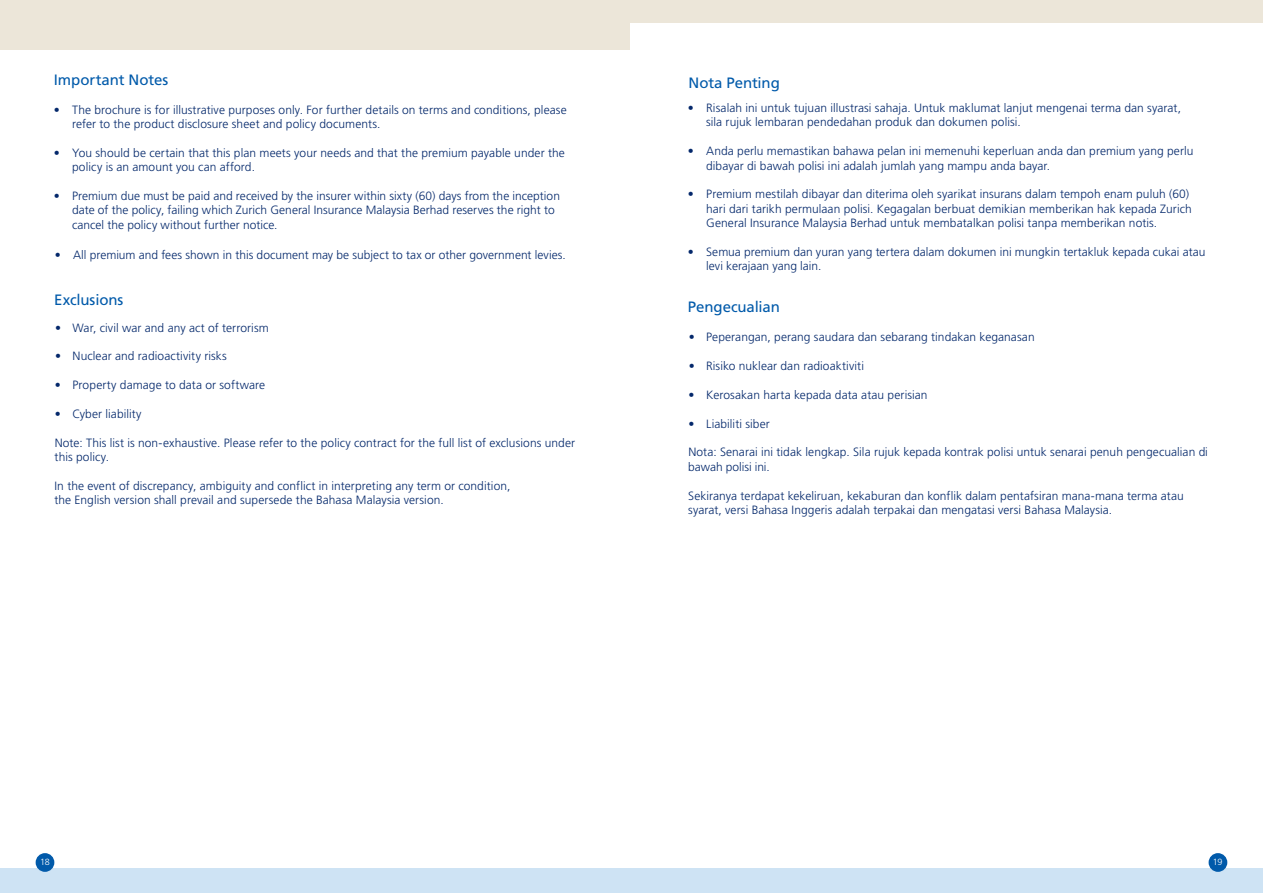
<style>
.page{position:relative;width:1263px;height:893px;background:#fff}
.page>*{position:absolute;margin:0;border:0;box-sizing:border-box;transform-origin:0 0}
.t1{font:15px "Frutiger";letter-spacing:-.005em;color:#015aaa}
.t2{font:300 12px/14.4px "Frutiger";letter-spacing:.005em;color:#04286b}
.t3{font:300 9px "Frutiger";color:#fff}
</style>
<div class="page">
<div style="left:0;top:868px;width:1263px;height:25px;background:#cee3f4"></div>
<div style="left:0;top:0;width:630px;height:50px;background:#ece6d9"></div>
<div style="left:630px;top:0;width:633px;height:23px;background:#ece6d9"></div>
<div style="left:36px;top:853px;width:18px;height:19px;background:#015aaa;border-radius:50%"></div>
<div style="left:1208px;top:853px;width:19px;height:19px;background:#015aaa;border-radius:50%"></div>
<p class="t1" style="left:54px;top:71px;width:116px">Important Notes</p>
<p class="t2" style="left:72px;top:102px;width:496px;text-indent:-18px">• The brochure is for illustrative purposes only. For further details on terms and conditions, please refer to the product disclosure sheet and policy documents.</p>
<p class="t2" style="left:72px;top:145px;width:494px;text-indent:-18px">• You should be certain that this plan meets your needs and that the premium payable under the policy is an amount you can afford.</p>
<p class="t2" style="left:72px;top:189px;width:489px;text-indent:-18px">• Premium due must be paid and received by the insurer within sixty (60) days from the inception date of the policy, failing which Zurich General Insurance Malaysia Berhad reserves the right to cancel the policy without further notice.</p>
<p class="t2" style="left:55px;top:247px;width:513px">• All premium and fees shown in this document may be subject to tax or other government levies.</p>
<p class="t1" style="left:54px;top:291px;width:71px">Exclusions</p>
<p class="t2" style="left:55px;top:320px;width:215px">• War, civil war and any act of terrorism</p>
<p class="t2" style="left:55px;top:349px;width:173px">• Nuclear and radioactivity risks</p>
<p class="t2" style="left:55px;top:378px;width:212px">• Property damage to data or software</p>
<p class="t2" style="left:55px;top:407px;width:88px">• Cyber liability</p>
<p class="t2" style="left:55px;top:435px;width:522px">Note: This list is non-exhaustive. Please refer to the policy contract for the full list of exclusions under this policy.</p>
<p class="t2" style="left:54px;top:479px;width:457px">In the event of discrepancy, ambiguity and conflict in interpreting any term or condition, the English version shall prevail and supersede the Bahasa Malaysia version.</p>
<p class="t1" style="left:688px;top:74px;width:93px">Nota Penting</p>
<p class="t2" style="left:706px;top:101px;width:476px;text-indent:-18px">• Risalah ini untuk tujuan illustrasi sahaja. Untuk maklumat lanjut mengenai terma dan syarat, sila rujuk lembaran pendedahan produk dan dokumen polisi.</p>
<p class="t2" style="left:706px;top:144px;width:489px;text-indent:-18px">• Anda perlu memastikan bahawa pelan ini memenuhi keperluan anda dan premium yang perlu dibayar di bawah polisi ini adalah jumlah yang mampu anda bayar.</p>
<p class="t2" style="left:706px;top:187px;width:487px;text-indent:-18px">• Premium mestilah dibayar dan diterima oleh syarikat insurans dalam tempoh enam puluh (60) hari dari tarikh permulaan polisi. Kegagalan berbuat demikian memberikan hak kepada Zurich<br>General Insurance Malaysia Berhad untuk membatalkan polisi tanpa memberikan notis.</p>
<p class="t2" style="left:706px;top:245px;width:501px;text-indent:-18px">• Semua premium dan yuran yang tertera dalam dokumen ini mungkin tertakluk kepada cukai atau levi kerajaan yang lain.</p>
<p class="t1" style="left:688px;top:298px;width:93px">Pengecualian</p>
<p class="t2" style="left:689px;top:330px;width:347px">• Peperangan, perang saudara dan sebarang tindakan keganasan</p>
<p class="t2" style="left:689px;top:359px;width:177px">• Risiko nuklear dan radioaktiviti</p>
<p class="t2" style="left:689px;top:387px;width:240px">• Kerosakan harta kepada data atau perisian</p>
<p class="t2" style="left:688px;top:416px;width:83px">• Liabiliti siber</p>
<p class="t2" style="left:688px;top:445px;width:521px">Nota: Senarai ini tidak lengkap. Sila rujuk kepada kontrak polisi untuk senarai penuh pengecualian di bawah polisi ini.</p>
<p class="t2" style="left:688px;top:488px;width:497px">Sekiranya terdapat kekeliruan, kekaburan dan konflik dalam pentafsiran mana-mana terma atau syarat, versi Bahasa Inggeris adalah terpakai dan mengatasi versi Bahasa Malaysia.</p>
<p class="t3" style="left:40px;top:857px;width:11px">18</p>
<p class="t3" style="left:1213px;top:857px;width:11px">19</p>
</div>
